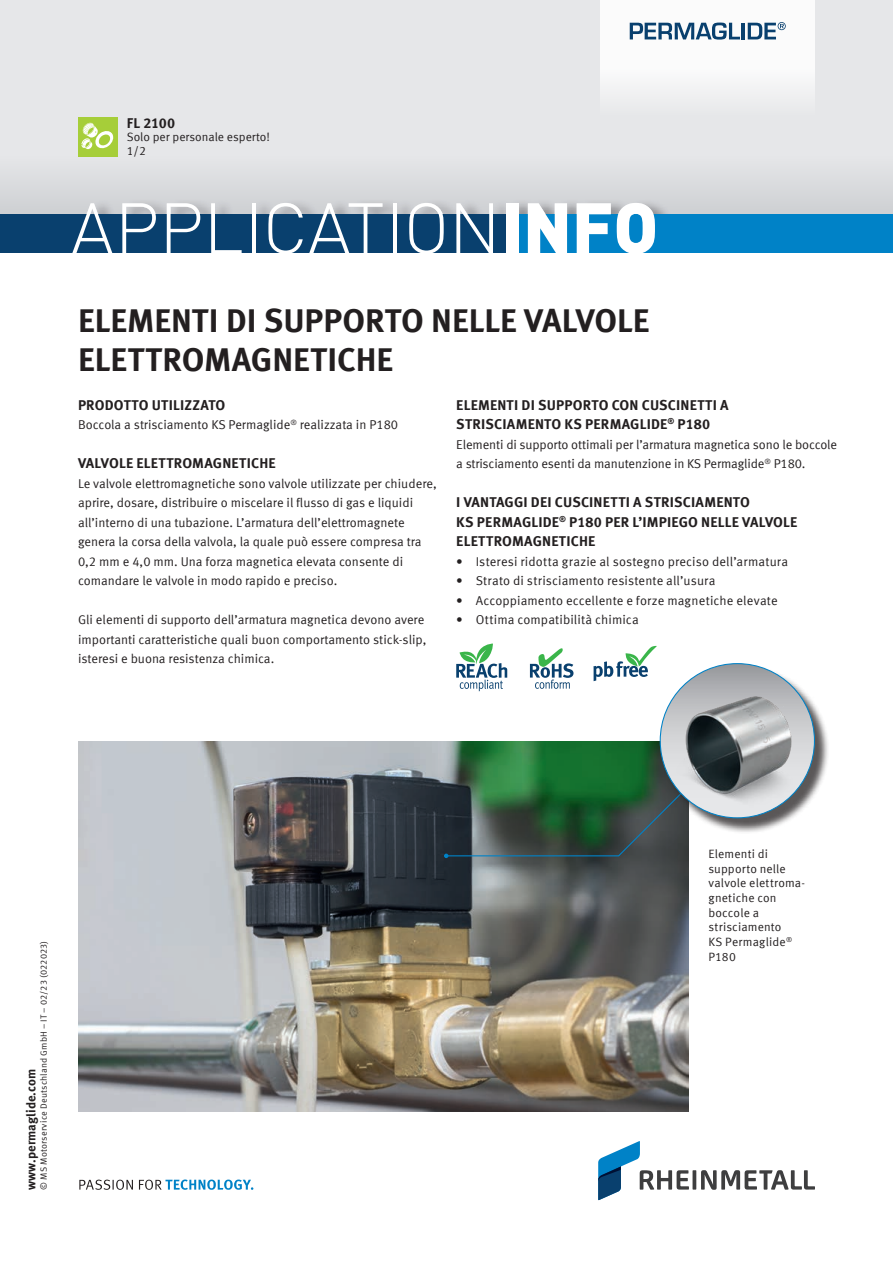
<style>
.page{position:relative;width:893px;height:1263px;background:#fff}
.page>*{position:absolute;margin:0;border:0;box-sizing:border-box;transform-origin:0 0}
.t1{font:300 70.5px "DIN Pro";color:#fff}
.t2{font:700 33px/39px "Meta Offc Pro";color:#231f20}
.t3{font:700 14.25px/19.5px "Meta Offc Pro";letter-spacing:.01em;color:#231f20}
.t4{font:12.75px/19.5px "Meta Offc Pro Norm";color:#231f20}
.t5{font:700 12.75px "Meta Offc Pro";color:#231f20}
.t6{font:12px/14.7px "Meta Offc Pro Norm";letter-spacing:.01em;color:#231f20}
.t7{font:9px "Meta Offc Pro Norm";letter-spacing:.02em;color:#231f20}
.s1{font-weight:900}
</style>
<div class="page">
<div style="left:0;top:0;width:893px;height:224px;background:#e6e7e9"></div>
<div style="left:600px;top:0;width:215px;height:117px;background:linear-gradient(to right,#f6f6f7,#f6f6f7)"></div>
<svg style="left:630px;top:22px;width:110px;height:18px;background:#8aa4b9"></svg>
<hr style="left:741px;top:23px;width:3px;height:16px;background:#09406e">
<svg style="left:748px;top:22px;width:38px;height:17px"></svg>
<div style="left:78px;top:117px;width:39px;height:39px;background:#a6ce39"></div>
<svg style="left:81px;top:122px;width:33px;height:28px"></svg>
<svg style="left:598px;top:1141px;width:217px;height:59px"></svg>
<svg style="left:79px;top:1179px;width:174px;height:11px"></svg>
<img style="left:78px;top:741px;width:611px;height:370px">
<svg style="left:444px;top:778px;width:245px;height:80px;background:#30533f"></svg>
<div style="left:662px;top:665px;width:168px;height:168px;background:#231f20;opacity:.75"></div>
<svg style="left:660px;top:664px;width:154px;height:154px"></svg>
<img style="left:660px;top:676px;width:154px;height:142px">
<svg style="left:530px;top:648px;width:43px;height:41px"></svg>
<svg style="left:593px;top:646px;width:64px;height:35px"></svg>
<svg style="left:456px;top:643px;width:51px;height:48px"></svg>
<div style="left:0;top:156px;width:893px;height:58px;background:#dcdde0"></div>
<div style="left:74px;top:198px;width:600px;height:16px;background:#231f20;opacity:.4"></div>
<div style="left:0;top:214px;width:893px;height:39px;background:#09406e"></div>
<div style="left:507px;top:214px;width:386px;height:39px;background:#0082c7"></div>
<p class="t3" style="left:127px;top:112px;width:50px">FL 2100</p>
<p class="t6" style="left:127px;top:143px;width:21px">1/2</p>
<p class="t6" style="left:127px;top:129px;width:145px">Solo per personale esperto!</p>
<h1 class="t1" style="left:71px;top:175px;width:589px">APPLICATION<span class="s1">INFO</span></h1>
<h2 class="t2" style="left:78px;top:298px;width:573px">ELEMENTI DI SUPPORTO NELLE VALVOLE<br>ELETTROMAGNETICHE</h2>
<p class="t3" style="left:78px;top:394px;width:149px">PRODOTTO UTILIZZATO</p>
<p class="t4" style="left:78px;top:414px;width:322px">Boccola a strisciamento KS Permaglide<sup>®</sup> realizzata in P180</p>
<p class="t3" style="left:78px;top:452px;width:199px">VALVOLE ELETTROMAGNETICHE</p>
<p class="t4" style="left:78px;top:473px;width:360px">Le valvole elettromagnetiche sono valvole utilizzate per chiudere, aprire, dosare, distribuire o miscelare il flusso di gas e liquidi all’interno di una tubazione. L’armatura dell’elettromagnete genera la corsa della valvola, la quale può essere compresa tra 0,2 mm e 4,0 mm. Una forza magnetica elevata consente di comandare le valvole in modo rapido e preciso.</p>
<p class="t4" style="left:78px;top:609px;width:350px">Gli elementi di supporto dell’armatura magnetica devono avere importanti caratteristiche quali buon comportamento stick-slip, isteresi e buona resistenza chimica.</p>
<p class="t3" style="left:456px;top:394px;width:274px">ELEMENTI DI SUPPORTO CON CUSCINETTI A<br>STRISCIAMENTO KS PERMAGLIDE<sup>®</sup> P180</p>
<p class="t4" style="left:456px;top:434px;width:382px">Elementi di supporto ottimali per l’armatura magnetica sono le boccole a strisciamento esenti da manutenzione in KS -Permaglide<sup>®</sup> P180.</p>
<p class="t3" style="left:456px;top:491px;width:343px">I VANTAGGI DEI CUSCINETTI A STRISCIAMENTO<br>KS -PERMAGLIDE<sup>®</sup> P180 PER L’IMPIEGO NELLE VALVOLE<br>ELETTROMAGNETICHE</p>
<p class="t4" style="left:456px;top:551px;width:333px">• Isteresi ridotta grazie al sostegno preciso dell’armatura</p>
<p class="t4" style="left:456px;top:570px;width:261px">• Strato di strisciamento resistente all’usura</p>
<p class="t4" style="left:456px;top:590px;width:323px">• Accoppiamento eccellente e forze magnetiche elevate</p>
<p class="t4" style="left:456px;top:609px;width:184px">• Ottima compatibilità chimica</p>
<p class="t7" style="left:37px;top:1189px;width:250px;rotate:-90deg">© MS Motorservice Deutschland GmbH – IT – 02/23 (022023)</p>
<p class="t5" style="left:21px;top:1189px;width:122px;rotate:-90deg">www.permaglide.com</p>
<p class="t6" style="left:708px;top:846px;width:98px">Elementi di supporto nelle valvole elettroma&shy;gnetiche con boccole a strisciamento<br>KS Permaglide<sup>®<br></sup>P180</p>
</div>
